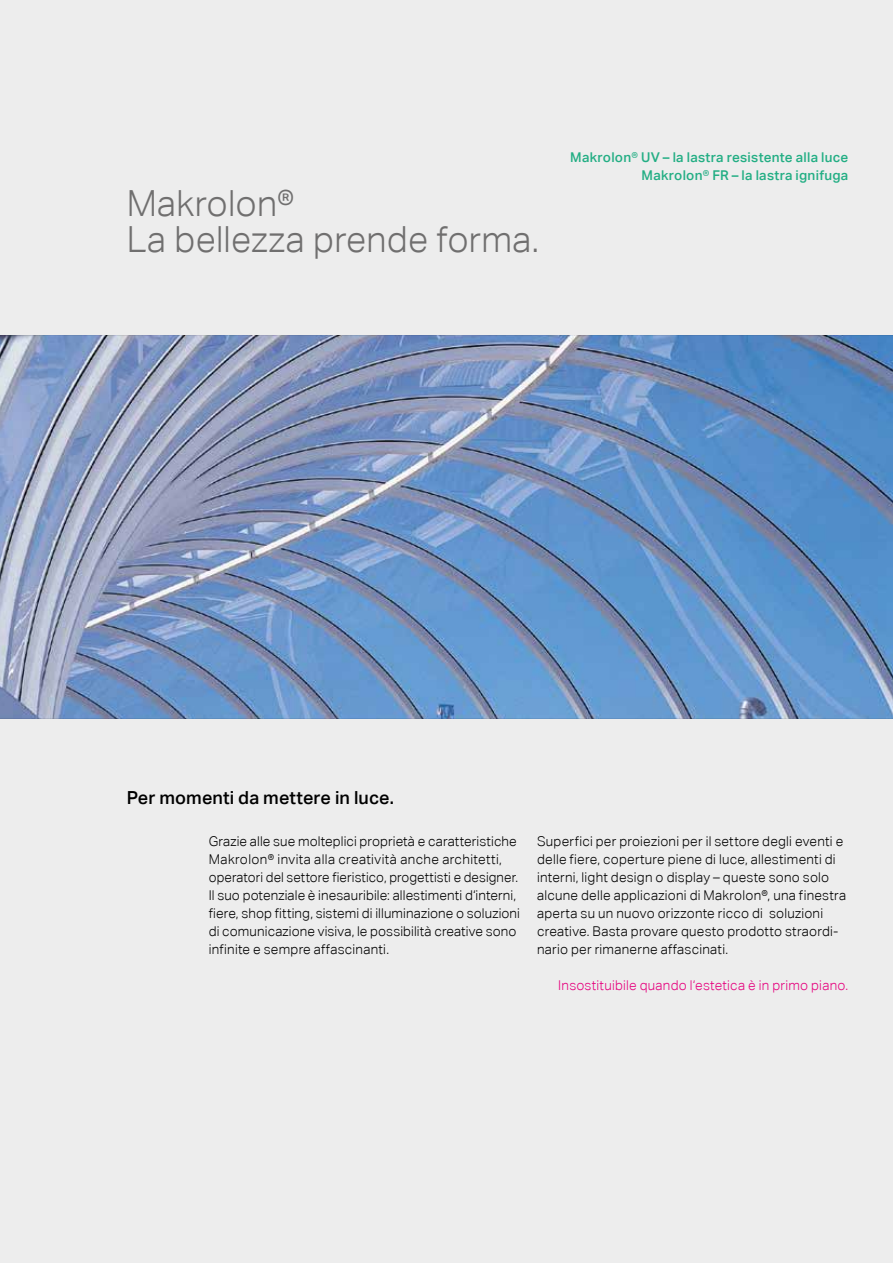
<style>
.page{position:relative;width:893px;height:1263px;background:#fff}
.page>*{position:absolute;margin:0;border:0;box-sizing:border-box;transform-origin:0 0}
.t1{font:300 36px/36px "Aktiv Grotesk";letter-spacing:.005em;color:#706f6f}
.t2{font:500 18px "Aktiv Grotesk";letter-spacing:.005em;color:#000}
.t3{font:300 13.5px/18px "Aktiv Grotesk";letter-spacing:.015em;color:#000}
.t4{font:500 13.5px/18px "Aktiv Grotesk";letter-spacing:.02em;color:#23ae84;text-align:right}
.t5{font:300 13.5px "Aktiv Grotesk";letter-spacing:.02em;color:#e6007d}
</style>
<div class="page">
<div style="left:0;top:719px;width:893px;height:544px;background:#ededed"></div>
<div style="left:0;top:0;width:893px;height:336px;background:#ededed"></div>
<img style="left:0;top:336px;width:893px;height:383px">
<h1 class="t1" style="left:127px;top:185px;width:414px">Makrolon®<br>La bellezza prende forma.</h1>
<p class="t4" style="left:570px;top:148px;width:280px">Makrolon® UV – la lastra resistente alla luce<br>Makrolon® FR – la lastra ignifuga</p>
<h2 class="t2" style="left:127px;top:786px;width:269px">Per momenti da mettere in luce.</h2>
<p class="t3" style="left:209px;top:832px;width:313px">Grazie alle sue molteplici proprietà e caratteristiche Makrolon® invita alla creatività anche architetti, operatori del settore fieristico, progettisti e designer.<br>Il suo potenziale è inesauribile: allestimenti d‘interni, fiere, shop fitting, sistemi di illuminazione o soluzioni di comunicazione visiva, le possibilità creative sono infinite e sempre affascinanti.</p>
<p class="t3" style="left:537px;top:832px;width:311px">Superfici per proiezioni per il settore degli eventi e delle fiere, coperture piene di luce, allestimenti di interni, light design o display – queste sono solo alcune delle applicazioni di Makrolon®, una finestra aperta su un nuovo orizzonte ricco di soluzioni creative. Basta provare questo prodotto straordi&shy;nario per rimanerne affascinati.</p>
<p class="t5" style="left:558px;top:977px;width:292px">Insostituibile quando l‘estetica è in primo piano.</p>
</div>
